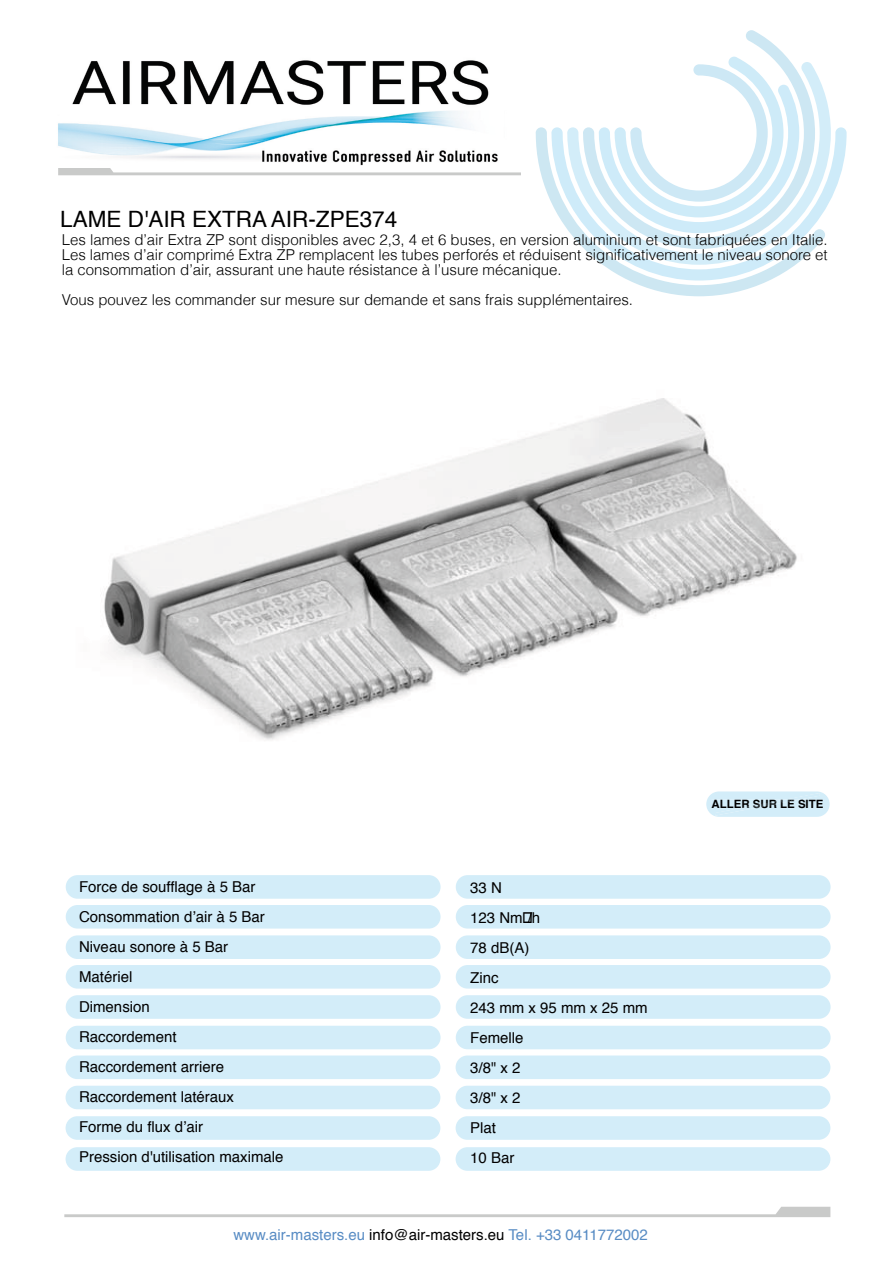
<style>
.page{position:relative;width:893px;height:1263px;background:#fff}
.page>*{position:absolute;margin:0;border:0;box-sizing:border-box;transform-origin:0 0}
.t1{font:22.5px "Helvetica";color:#010000}
.t2{font:300 15px/15px "Helvetica";color:#010000;text-align:justify}
.t3{font:15px/30px "Helvetica";color:#010000}
.t4{font:15px "Helvetica";color:#588cc4}
.t5{font:700 11.4px "Helvetica";color:#010000}
.s1{color:#010000}
</style>
<div class="page">
<svg style="left:706px;top:791px;width:124px;height:26px;background:#d6eef9"></svg>
<div style="left:456px;top:875px;width:375px;height:24px;background:#d3edf9;border-radius:12px"></div>
<div style="left:456px;top:905px;width:375px;height:23px;background:#d3edf9;border-radius:12px"></div>
<div style="left:456px;top:935px;width:375px;height:24px;background:#d3edf9;border-radius:12px"></div>
<div style="left:456px;top:965px;width:375px;height:23px;background:#d3edf9;border-radius:12px"></div>
<div style="left:456px;top:995px;width:375px;height:24px;background:#d3edf9;border-radius:12px"></div>
<div style="left:456px;top:1026px;width:375px;height:23px;background:#d3edf9;border-radius:12px"></div>
<div style="left:66px;top:875px;width:375px;height:24px;background:#d3edf9;border-radius:12px"></div>
<div style="left:66px;top:905px;width:375px;height:23px;background:#d3edf9;border-radius:12px"></div>
<div style="left:66px;top:935px;width:375px;height:24px;background:#d3edf9;border-radius:12px"></div>
<div style="left:66px;top:965px;width:375px;height:23px;background:#d3edf9;border-radius:12px"></div>
<div style="left:66px;top:995px;width:375px;height:24px;background:#d3edf9;border-radius:12px"></div>
<div style="left:66px;top:1026px;width:375px;height:23px;background:#d3edf9;border-radius:12px"></div>
<div style="left:456px;top:1055px;width:374px;height:24px;background:#d3edf9;border-radius:12px"></div>
<div style="left:456px;top:1086px;width:374px;height:23px;background:#d3edf9;border-radius:12px"></div>
<div style="left:456px;top:1116px;width:374px;height:24px;background:#d3edf9;border-radius:12px"></div>
<div style="left:66px;top:1055px;width:374px;height:24px;background:#d3edf9;border-radius:12px"></div>
<div style="left:66px;top:1086px;width:374px;height:23px;background:#d3edf9;border-radius:12px"></div>
<div style="left:66px;top:1116px;width:374px;height:24px;background:#d3edf9;border-radius:12px"></div>
<div style="left:456px;top:1147px;width:374px;height:24px;background:#d3edf9;border-radius:12px"></div>
<div style="left:66px;top:1147px;width:374px;height:24px;background:#d3edf9;border-radius:12px"></div>
<svg style="left:733px;top:30px;width:54px;height:27px"></svg>
<svg style="left:799px;top:62px;width:32px;height:65px;fill:#d3edf9"></svg>
<svg style="left:825px;top:127px;width:22px;height:83px;fill:#d5eef9"></svg>
<svg style="left:536px;top:127px;width:289px;height:169px"></svg>
<svg style="left:599px;top:57px;width:200px;height:176px"></svg>
<svg style="left:58px;top:168px;width:463px;height:7px"></svg>
<svg style="left:64px;top:1207px;width:766px;height:10px"></svg>
<img style="left:58px;top:60px;width:440px;height:106px">
<img style="left:104px;top:398px;width:693px;height:342px">
<h1 class="t1" style="left:60px;top:202px;width:338px">LAME D'AIR EXTRA AIR-ZPE374</h1>
<p class="t2" style="left:62px;top:232px;width:767px">Les lames d’air Extra ZP sont disponibles avec 2,3, 4 et 6 buses, en version aluminium et sont fabriquées en Italie.<br>Les lames d’air comprimé Extra ZP remplacent les tubes perforés et réduisent significativement le niveau sonore et la consommation d’air, assurant une haute résistance à l’usure mécanique.</p>
<p class="t2" style="left:62px;top:292px;width:573px">Vous pouvez les commander sur mesure sur demande et sans frais supplémentaires.</p>
<p class="t3" style="left:79px;top:872px;width:206px">Force de soufflage à 5 Bar<br>Consommation d’air à 5 Bar<br>Niveau sonore à 5 Bar<br>Matériel<br>Dimension<br>Raccordement<br>Raccordement arriere<br>Raccordement latéraux<br>Forme du flux d’air<br>Pression d'utilisation maximale</p>
<p class="t3" style="left:470px;top:873px;width:179px">33 N<br>123 Nm³/h<br>78 dB(A)<br>Zinc<br>243 mm x 95 mm x 25 mm<br>Femelle<br>3/8" x 2<br>3/8" x 2<br>Plat<br>10 Bar</p>
<p class="t4" style="left:233px;top:1223px;width:416px">www.air-masters.eu <span class="s1">info@air-masters.eu</span> Tel. +33 0411772002</p>
<p class="t5" style="left:711px;top:794px;width:113px">ALLER SUR LE SITE</p>
</div>
